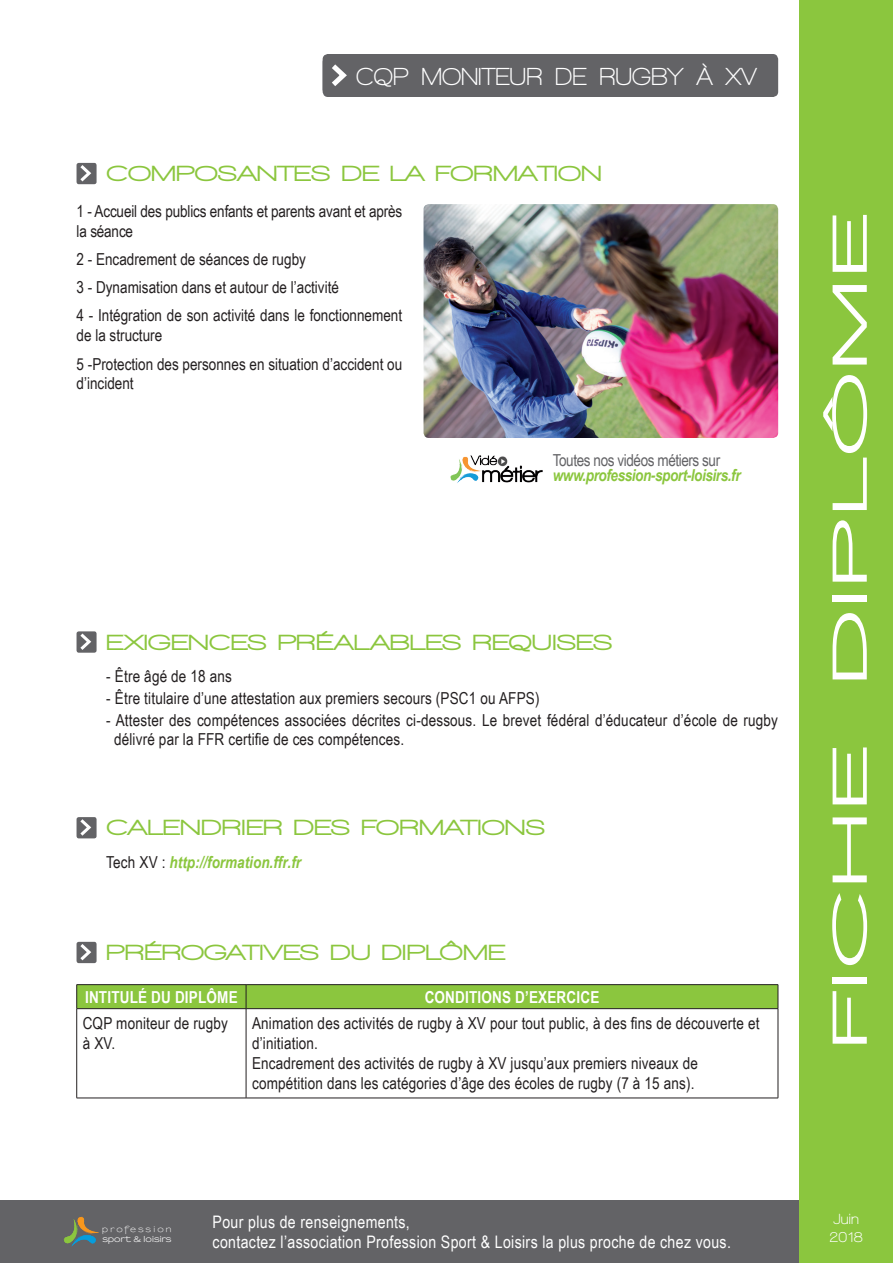
<style>
.page{position:relative;width:893px;height:1263px;background:#fff}
.page>*{position:absolute;margin:0;border:0;box-sizing:border-box;transform-origin:0 0}
.t1{font:900 50.4px "Walkway Expand";letter-spacing:.07em;color:#fff;scale:1.56 1}
.t2{font:700 25.2px "Walkway";color:#fff}
.t3{font:900 22.5px "Walkway Expand";color:#8bc63e}
.t4{font:17.25px/20.7px "Arial Narrow";letter-spacing:.02em;color:#fff}
.t5{font:16.5px/19.8px "Arial Narrow";letter-spacing:.01em;color:#231f20}
.t6{font:16.5px/19.8px "Arial Narrow";letter-spacing:-.01em;color:#231f20}
.t7{font:700 16.5px "Arial Narrow";letter-spacing:.01em;color:#fff}
.t8{font:italic 700 16.5px "Arial Narrow";letter-spacing:-.025em;color:#8bc63e}
.t9{font:italic 700 16.5px "Arial Narrow";color:#8bc63e}
.t10{font:16.5px "Arial Narrow";letter-spacing:-.025em;color:#636366}
.t11{font:700 15px/18px "Walkway";letter-spacing:.01em;color:#fff}
.t12{font:700 7.8px "Sansumi";letter-spacing:-.015em;color:#fff;scale:1.11 1}
.t13{font:600 7.8px "Sansumi";letter-spacing:.215em;color:#fff;scale:1.11 1}
.s1{font-weight:400;font-style:normal;color:#231f20}
</style>
<div class="page">
<div style="left:0;top:1200px;width:804px;height:63px;background:#636366"></div>
<svg style="left:64px;top:1217px;width:35px;height:29px"></svg>
<div style="left:799px;top:0;width:94px;height:1263px;background:#8bc63e"></div>
<img style="left:450px;top:455px;width:93px;height:28px">
<div style="left:77px;top:163px;width:20px;height:21px;background:#636366;border-radius:2px"></div>
<svg style="left:77px;top:162px;width:17px;height:23px"></svg>
<img style="left:423px;top:204px;width:355px;height:234px">
<div style="left:323px;top:54px;width:455px;height:43px;background:#636366;border-radius:5px"></div>
<svg style="left:332px;top:64px;width:15px;height:22px"></svg>
<div style="left:77px;top:817px;width:20px;height:21px;background:#636366;border-radius:2px"></div>
<svg style="left:77px;top:817px;width:17px;height:22px"></svg>
<div style="left:77px;top:942px;width:20px;height:21px;background:#636366;border-radius:2px"></div>
<svg style="left:77px;top:941px;width:17px;height:22px"></svg>
<hr style="left:77px;top:984px;width:169px;height:1px;background:#231f20">
<hr style="left:246px;top:984px;width:532px;height:1px;background:#231f20">
<div style="left:76px;top:985px;width:703px;height:24px;background:#8bc63e"></div>
<hr style="left:77px;top:1008px;width:169px;height:1px;background:#231f20">
<hr style="left:76px;top:1009px;width:1px;height:89px;background:#231f20">
<hr style="left:246px;top:1008px;width:532px;height:1px;background:#231f20">
<hr style="left:246px;top:1009px;width:1px;height:89px;background:#231f20">
<hr style="left:778px;top:1009px;width:1px;height:89px;background:#231f20">
<hr style="left:77px;top:1098px;width:169px;height:1px;background:#231f20">
<hr style="left:246px;top:1098px;width:532px;height:1px;background:#231f20">
<div style="left:77px;top:631px;width:20px;height:22px;background:#636366;border-radius:2px"></div>
<svg style="left:77px;top:631px;width:17px;height:22px"></svg>
<h2 class="t2" style="left:356px;top:63px;width:403px">CQP MONITEUR DE RUGBY À XV</h2>
<h3 class="t3" style="left:106px;top:162px;width:497px">COMPOSANTES DE LA FORMATION</h3>
<p class="t6" style="left:77px;top:200px;width:327px">1 - Accueil des publics enfants et parents avant et après la séance</p>
<p class="t5" style="left:77px;top:244px;width:327px;line-height:28.3px">2 - Encadrement de séances de rugby<br>3 - Dynamisation dans et autour de l’activité<br>4 - Intégration de son activité dans le fonctionnement</p>
<p class="t5" style="left:77px;top:321px;width:327px;line-height:28.3px">de la structure<br>5 -Protection des personnes en situation d’accident ou</p>
<p class="t5" style="left:77px;top:373px;width:59px">d’incident</p>
<p class="t10" style="left:553px;top:448px;width:169px">Toutes nos vidéos métiers sur</p>
<p class="t8" style="left:553px;top:462px;width:189px">www.profession-sport-loisirs.fr</p>
<h3 class="t3" style="left:106px;top:630px;width:508px">EXIGENCES PRÉALABLES REQUISES</h3>
<p class="t5" style="left:106px;top:665px;width:127px">- Être âgé de 18 ans</p>
<p class="t5" style="left:106px;top:687px;width:435px">- Être titulaire d’une attestation aux premiers secours (PSC1 ou AFPS)</p>
<p class="t5" style="left:114px;top:709px;width:665px;text-indent:-8px">- Attester des compétences associées décrites ci-dessous. Le brevet fédéral d’éducateur d’école de rugby délivré par la FFR certifie de ces compétences.</p>
<h3 class="t3" style="left:106px;top:816px;width:440px">CALENDRIER DES FORMATIONS</h3>
<p class="t9" style="left:106px;top:849px;width:196px"><span class="s1">Tech XV :</span> http://formation.ffr.fr</p>
<h3 class="t3" style="left:106px;top:940px;width:401px">PRÉROGATIVES DU DIPLÔME</h3>
<p class="t7" style="left:85px;top:984px;width:154px">INTITULÉ DU DIPLÔME</p>
<p class="t7" style="left:425px;top:984px;width:176px">CONDITIONS D’EXERCICE</p>
<p class="t5" style="left:83px;top:1013px;width:147px">CQP moniteur de rugby à XV.</p>
<p class="t5" style="left:252px;top:1013px;width:509px">Animation des activités de rugby à XV pour tout public, à des fins de découverte et d’initiation.<br>Encadrement des activités de rugby à XV jusqu’aux premiers niveaux de compétition dans les catégories d’âge des écoles de rugby (7 à 15 ans).</p>
<h1 class="t1" style="left:823px;top:683px;width:302px;rotate:-90deg">diplôme</h1>
<h1 class="t1" style="left:823px;top:1047px;width:194px;rotate:-90deg">fiche</h1>
<p class="t13" style="left:102px;top:1225px;width:65px">profession</p>
<p class="t12" style="left:102px;top:1235px;width:64px">sport &amp; loisirs</p>
<p class="t4" style="left:213px;top:1210px;width:520px">Pour plus de renseignements,<br>contactez l’association Profession Sport &amp; Loisirs la plus proche de chez vous.</p>
<p class="t11" style="left:830px;top:1209px;width:35px">Juin<br>2018</p>
</div>
